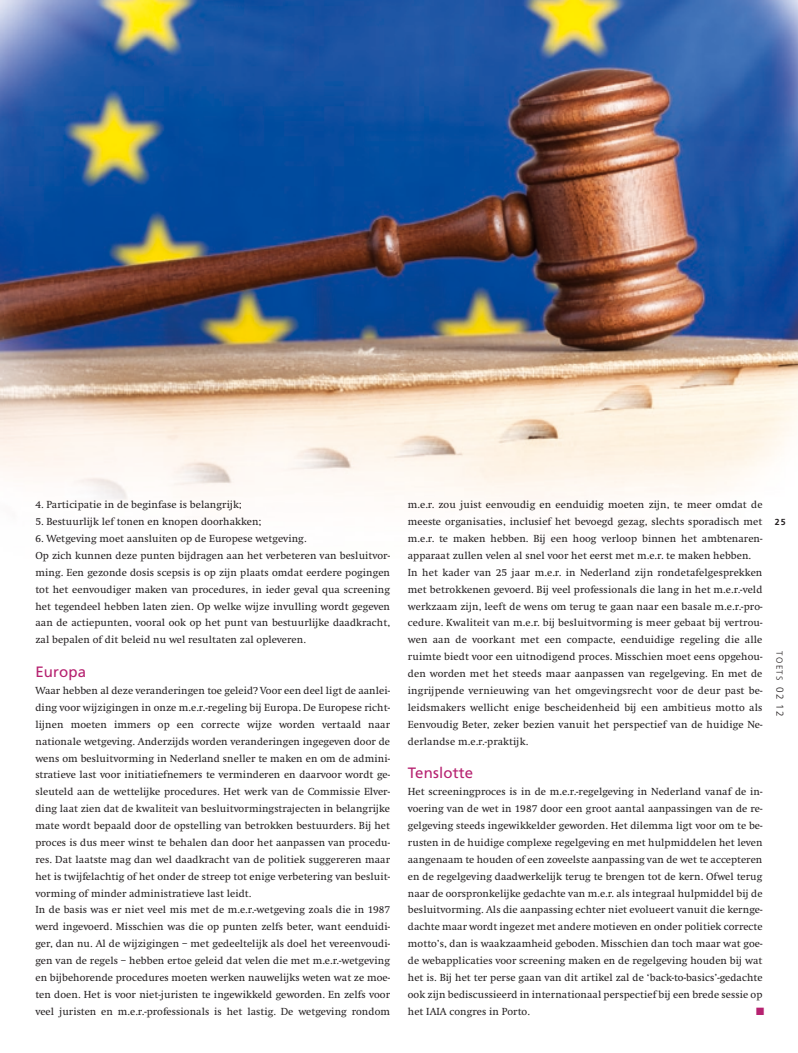
<style>
.page{position:relative;width:798px;height:1053px;background:#fff}
.page>*{position:absolute;margin:0;border:0;box-sizing:border-box;transform-origin:0 0}
._05_tussenkop{font:15px "Frutiger";letter-spacing:.01em;color:#b62270}
._06_broodtekst{font:10.62px/16.9px "Swift";letter-spacing:.005em;color:#231f20;text-align:justify}
._06_broodtekst-2{font:10.62px "Zapf Dingbats ITC";color:#b62270}
.t1{font:300 8.75px "Frutiger";letter-spacing:.14em;color:#231f20}
.t2{font:700 8.75px "Frutiger";color:#231f20}
.s1{font-size:10px}
</style>
<div class="page">
<img style="left:0;top:0;width:797px;height:502px">
<p class="_06_broodtekst" style="left:35px;top:496px;width:208px">4. Participatie in de beginfase is belangrijk;</p>
<p class="_06_broodtekst" style="left:35px;top:513px;width:227px">5. Bestuurlijk lef tonen en knopen doorhakken;</p>
<p class="_06_broodtekst" style="left:35px;top:530px;width:272px">6. Wetgeving moet aansluiten op de Europese wetgeving.</p>
<p class="_06_broodtekst" style="left:35px;top:547px;width:356px">Op zich kunnen deze punten bijdragen aan het verbeteren van besluitvor&shy;ming. Een gezonde dosis scepsis is op zijn plaats omdat eerdere pogingen tot het eenvoudiger maken van procedures, in ieder geval qua screening het tegendeel hebben laten zien. Op welke wijze invulling wordt gegeven aan de actiepunten, vooral ook op het punt van bestuurlijke daadkracht, zal bepalen of dit beleid nu wel resultaten zal opleveren.</p>
<p class="_05_tussenkop" style="left:35px;top:663px;width:52px">Europa</p>
<p class="_06_broodtekst" style="left:35px;top:682px;width:356px">Waar hebben al deze veranderingen toe geleid? Voor een deel ligt de aanlei&shy;ding voor wijzigingen in onze m.e.r.-regeling bij Europa. De Europese richt&shy;lijnen moeten immers op een correcte wijze worden vertaald naar nationale wetgeving. Anderzijds worden veranderingen ingegeven door de wens om besluitvorming in Nederland sneller te maken en om de admini&shy;stratieve last voor initiatiefnemers te verminderen en daarvoor wordt ge&shy;sleuteld aan de wettelijke procedures. Het werk van de Commissie Elver&shy;ding laat zien dat de kwaliteit van besluitvormingstrajecten in belangrijke mate wordt bepaald door de opstelling van betrokken bestuurders. Bij het proces is dus meer winst te behalen dan door het aanpassen van procedu&shy;res. Dat laatste mag dan wel daadkracht van de politiek suggereren maar het is twijfelachtig of het onder de streep tot enige verbetering van besluit&shy;vorming of minder administratieve last leidt.</p>
<p class="_06_broodtekst" style="left:35px;top:901px;width:356px">In de basis was er niet veel mis met de m.e.r.-wetgeving zoals die in 1987 werd ingevoerd. Misschien was die op punten zelfs beter, want eenduidi&shy;ger, dan nu. Al de wijzigingen – met gedeeltelijk als doel het vereenvoudi&shy;gen van de regels – hebben ertoe geleid dat velen die met m.e.r.-wetgeving en bijbehorende procedures moeten werken nauwelijks weten wat ze moe&shy;ten doen. Het is voor niet-juristen te ingewikkeld geworden. En zelfs voor veel juristen en m.e.r.-professionals is het lastig. De wetgeving rondom</p>
<p class="_06_broodtekst" style="left:407px;top:496px;width:356px">m.e.r. zou juist eenvoudig en eenduidig moeten zijn, te meer omdat de meeste organisaties, inclusief het bevoegd gezag, slechts sporadisch met m.e.r. te maken hebben. Bij een hoog verloop binnen het ambtenaren&shy;apparaat zullen velen al snel voor het eerst met m.e.r. te maken hebben.</p>
<p class="_06_broodtekst" style="left:407px;top:564px;width:356px">In het kader van 25 jaar m.e.r. in Nederland zijn rondetafelgesprekken met betrokkenen gevoerd. Bij veel professionals die lang in het m.e.r.-veld werkzaam zijn, leeft de wens om terug te gaan naar een basale m.e.r.-pro&shy;cedure. Kwaliteit van m.e.r. bij besluitvorming is meer gebaat bij vertrou&shy;wen aan de voorkant met een compacte, eenduidige regeling die alle ruimte biedt voor een uitnodigend proces. Misschien moet eens opgehou&shy;den worden met het steeds maar aanpassen van regelgeving. En met de ingrijpende vernieuwing van het omgevingsrecht voor de deur past be&shy;leidsmakers wellicht enige bescheidenheid bij een ambitieus motto als Eenvoudig Beter, zeker bezien vanuit het perspectief van de huidige Ne&shy;derlandse m.e.r.-praktijk.</p>
<p class="_05_tussenkop" style="left:407px;top:764px;width:67px">Tenslotte</p>
<p class="_06_broodtekst" style="left:407px;top:783px;width:356px">Het screeningproces is in de m.e.r.-regelgeving in Nederland vanaf de in&shy;voering van de wet in 1987 door een groot aantal aanpassingen van de re&shy;gelgeving steeds ingewikkelder geworden. Het dilemma ligt voor om te be&shy;rusten in de huidige complexe regelgeving en met hulpmiddelen het leven aangenaam te houden of een zoveelste aanpassing van de wet te accepteren en de regelgeving daadwerkelijk terug te brengen tot de kern. Ofwel terug naar de oorspronkelijke gedachte van m.e.r. als integraal hulpmiddel bij de besluitvorming. Als die aanpassing echter niet evolueert vanuit die kernge&shy;dachte maar wordt ingezet met andere motieven en onder politiek correcte motto’s, dan is waakzaamheid geboden. Misschien dan toch maar wat goe&shy;de webapplicaties voor screening maken en de regelgeving houden bij wat het is. Bij het ter perse gaan van dit artikel zal de ‘back-to-basics’-gedachte ook zijn bediscussieerd in internationaal perspectief bij een brede sessie op het IAIA congres in Porto.</p>
<p class="_06_broodtekst-2" style="left:755px;top:1006px;width:10px">■</p>
<p class="t2" style="left:774px;top:517px;width:12px">25</p>
<p class="t1" style="left:784px;top:651px;width:67px;rotate:90deg">TOETS <span class="s1">02 12</span></p>
</div>
